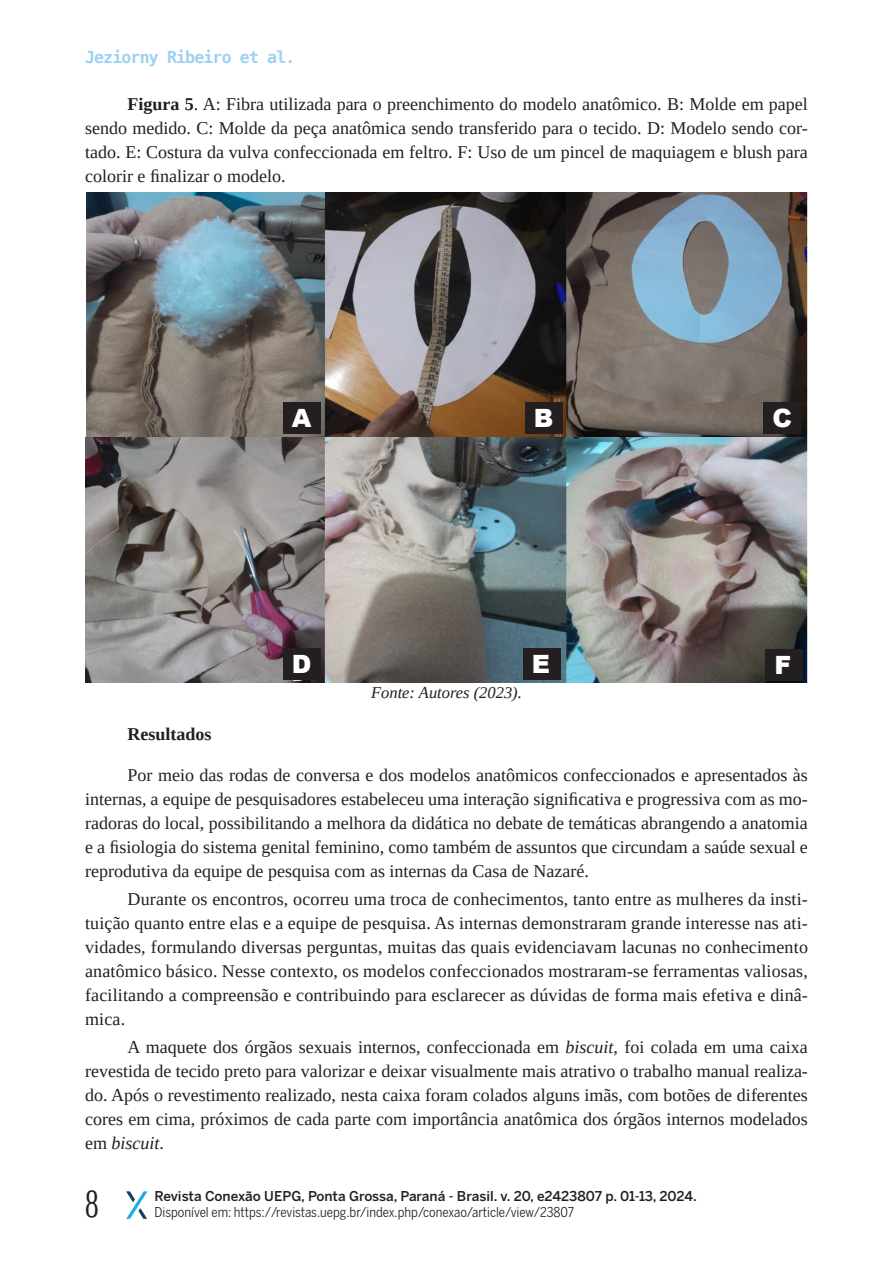
<style>
.page{position:relative;width:893px;height:1263px;background:#fff}
.page>*{position:absolute;margin:0;border:0;box-sizing:border-box;transform-origin:0 0}
.t1{font:39.9px "Liberation Serif";color:#231f20;scale:.68 1}
.t2{font:900 25.2px "Arial";color:#fff}
.TEXTO_ARTIGO{font:18px/24px "Liberation Serif";color:#231f20;text-align:justify}
.INTERTITULO{font:700 18px "Liberation Serif";color:#231f20}
.t3{font:700 16.5px "DejaVu Sans Mono";letter-spacing:-.05em;color:#9bd2f1}
.FONTE{font:italic 16.5px "Liberation Serif";color:#231f20}
.t4{font:13.5px "Benton Sans Cond";color:#231f20}
.t5{font:500 13.5px "Benton Sans";color:#231f20}
.s1{font-weight:700}
.s2{font-style:italic}
</style>
<div class="page">
<svg style="left:126px;top:1191px;width:21px;height:28px"></svg>
<img style="left:85px;top:193px;width:723px;height:490px">
<div style="left:283px;top:402px;width:37px;height:31px;background:#231f20"></div>
<div style="left:283px;top:648px;width:37px;height:31px;background:#231f20"></div>
<div style="left:525px;top:402px;width:37px;height:31px;background:#231f20"></div>
<div style="left:523px;top:648px;width:37px;height:31px;background:#231f20"></div>
<div style="left:764px;top:402px;width:37px;height:31px;background:#231f20"></div>
<div style="left:766px;top:649px;width:37px;height:32px;background:#231f20"></div>
<p class="t3" style="left:85px;top:45px;width:212px">Jeziorny Ribeiro et al.</p>
<p class="TEXTO_ARTIGO" style="left:85px;top:92px;width:724px;text-indent:43px"><span class="s1">Figura 5</span>. A: Fibra utilizada para o preenchimento do modelo anatômico. B: Molde em papel sendo medido. C: Molde da peça anatômica sendo transferido para o tecido. D: Modelo sendo cor&shy;tado. E: Costura da vulva confeccionada em feltro. F: Uso de um pincel de maquiagem e blush para colorir e finalizar o modelo.</p>
<p class="t2" style="left:292px;top:399px;width:21px">A</p>
<p class="t2" style="left:534px;top:399px;width:21px">B</p>
<p class="t2" style="left:292px;top:646px;width:21px">D</p>
<p class="FONTE" style="left:371px;top:682px;width:152px">Fonte: Autores (2023).</p>
<p class="t2" style="left:532px;top:646px;width:20px">E</p>
<p class="t2" style="left:772px;top:399px;width:21px">C</p>
<p class="t2" style="left:775px;top:647px;width:18px">F</p>
<p class="INTERTITULO" style="left:128px;top:721px;width:86px">Resultados</p>
<p class="TEXTO_ARTIGO" style="left:85px;top:762px;width:724px;text-indent:43px">Por meio das rodas de conversa e dos modelos anatômicos confeccionados e apresentados às internas, a equipe de pesquisadores estabeleceu uma interação significativa e progressiva com as mo&shy;radoras do local, possibilitando a melhora da didática no debate de temáticas abrangendo a anatomia e a fisiologia do sistema genital feminino, como também de assuntos que circundam a saúde sexual e reprodutiva da equipe de pesquisa com as internas da Casa de Nazaré.</p>
<p class="TEXTO_ARTIGO" style="left:85px;top:887px;width:724px;text-indent:43px">Durante os encontros, ocorreu uma troca de conhecimentos, tanto entre as mulheres da insti&shy;tuição quanto entre elas e a equipe de pesquisa. As internas demonstraram grande interesse nas ati&shy;vidades, formulando diversas perguntas, muitas das quais evidenciavam lacunas no conhecimento anatômico básico. Nesse contexto, os modelos confeccionados mostraram-se ferramentas valiosas, facilitando a compreensão e contribuindo para esclarecer as dúvidas de forma mais efetiva e dinâ&shy;mica.</p>
<p class="TEXTO_ARTIGO" style="left:85px;top:1035px;width:724px;text-indent:43px">A maquete dos órgãos sexuais internos, confeccionada em <span class="s2">biscuit</span>, foi colada em uma caixa revestida de tecido preto para valorizar e deixar visualmente mais atrativo o trabalho manual realiza&shy;do. Após o revestimento realizado, nesta caixa foram colados alguns imãs, com botões de diferentes cores em cima, próximos de cada parte com importância anatômica dos órgãos internos modelados em <span class="s2">biscuit</span>.</p>
<h1 class="t1" style="left:85px;top:1178px;width:21px">8</h1>
<p class="t5" style="left:155px;top:1188px;width:544px">Revista Conexão UEPG, Ponta Grossa, Paraná - Brasil. v. 20, e2423807 p. 01-13, 2024.</p>
<p class="t4" style="left:155px;top:1205px;width:421px">Disponível em: https://revistas.uepg.br/index.php/conexao/article/view/23807</p>
</div>
